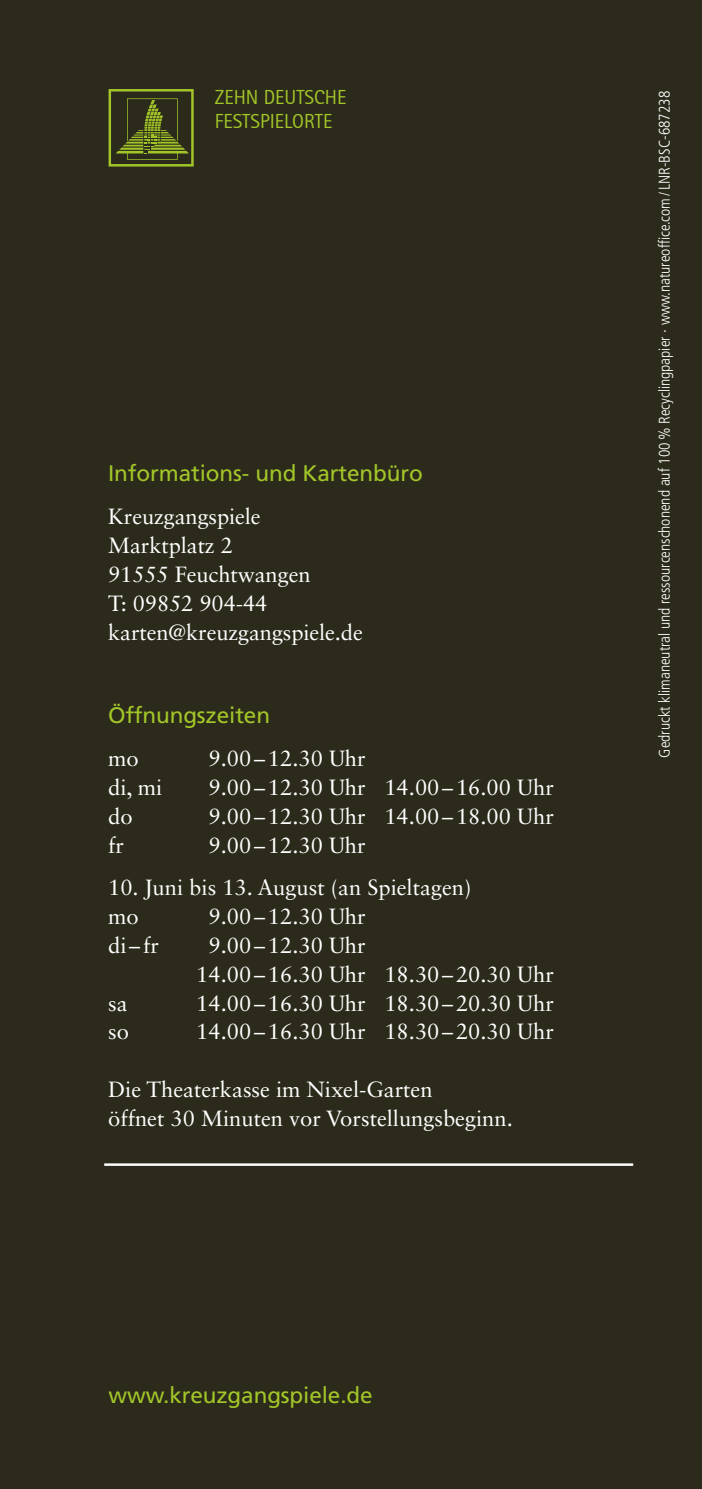
<style>
.page{position:relative;width:702px;height:1489px;background:#fff}
.page>*{position:absolute;margin:0;border:0;box-sizing:border-box;transform-origin:0 0}
.t1{font:22.5px "Frutiger";letter-spacing:-.005em;color:#a2c629}
.t2{font:22px/28.8px "Sabon LT Std";color:#fff}
.t3{font:20px/24px "Rotis Sans Serif";color:#a2c629}
.t4{font:300 condensed 15.5px "Frutiger LT Std";color:#fff}
</style>
<div class="page">
<div style="left:0;top:0;width:702px;height:1488px;background:#2c2a1a"></div>
<div style="left:109px;top:89px;width:85px;height:77px;border:2px solid #a2c629"></div>
<svg style="left:116px;top:98px;width:73px;height:62px"></svg>
<hr style="left:104px;top:1163px;width:529px;height:2px;background:#fff">
<p class="t3" style="left:215px;top:85px;width:133px">ZEHN DEUTSCHE<br>FESTSPIELORTE</p>
<p class="t1" style="left:108px;top:460px;width:316px">Informations- und Kartenbüro</p>
<p class="t2" style="left:108px;top:502px;width:256px">Kreuzgangspiele<br>Marktplatz 2<br>91555 Feuchtwangen<br>T: 09852 904-44 karten@kreuzgangspiele.de</p>
<p class="t1" style="left:108px;top:702px;width:163px">Öffnungszeiten</p>
<p class="t2" style="left:108px;top:744px;width:32px">mo</p>
<p class="t2" style="left:208px;top:744px;width:159px">9.00–12.30 Uhr</p>
<p class="t2" style="left:108px;top:772px;width:56px">di, mi</p>
<p class="t2" style="left:208px;top:772px;width:347px">9.00–12.30 Uhr 14.00–16.00 Uhr</p>
<p class="t2" style="left:108px;top:801px;width:26px">do</p>
<p class="t2" style="left:208px;top:801px;width:347px">9.00–12.30 Uhr 14.00–18.00 Uhr</p>
<p class="t2" style="left:108px;top:830px;width:17px">fr</p>
<p class="t2" style="left:208px;top:830px;width:159px">9.00–12.30 Uhr</p>
<p class="t2" style="left:108px;top:873px;width:365px">10. Juni bis 13. August (an Spieltagen) mo</p>
<p class="t2" style="left:208px;top:902px;width:159px">9.00–12.30 Uhr</p>
<p class="t2" style="left:108px;top:930px;width:52px">di–fr</p>
<p class="t2" style="left:196px;top:930px;width:359px;text-indent:12px">9.00–12.30 Uhr<br>14.00–16.30 Uhr 18.30–20.30 Uhr</p>
<p class="t2" style="left:108px;top:988px;width:21px">sa</p>
<p class="t2" style="left:196px;top:988px;width:359px">14.00–16.30 Uhr 18.30–20.30 Uhr</p>
<p class="t2" style="left:108px;top:1017px;width:22px">so</p>
<p class="t2" style="left:196px;top:1017px;width:359px">14.00–16.30 Uhr 18.30–20.30 Uhr</p>
<p class="t2" style="left:108px;top:1074px;width:406px">Die Theaterkasse im Nixel-Garten<br>öffnet 30 Minuten vor Vorstellungsbeginn.</p>
<p class="t1" style="left:109px;top:1381px;width:265px">www.kreuzgangspiele.de</p>
<p class="t4" style="left:655px;top:757px;width:668px;rotate:-90deg">Gedruckt klimaneutral und ressourcenschonend auf 100% Recyclingpapier · www.natureoffice.com/LNR-BSC-687238</p>
</div>
